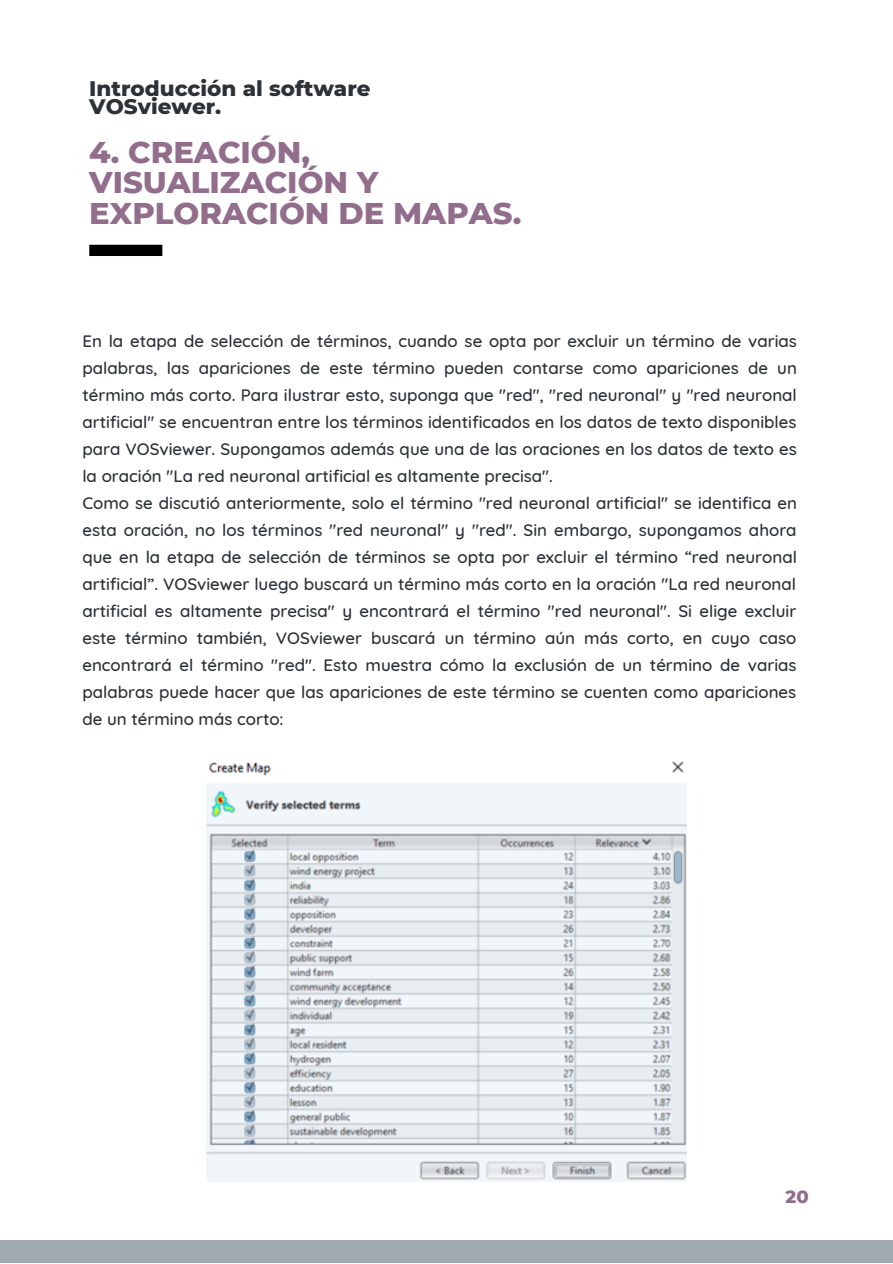
<style>
.page{position:relative;width:893px;height:1264px;background:#fff}
.page>*{position:absolute;margin:0;border:0;box-sizing:border-box;transform-origin:0 0}
.t1{font:800 30.6px/30.3px "Montserrat";color:#926d8c}
.t2{font:800 21.45px/18px "Montserrat";color:#2d3138}
.t3{font:800 18px "Montserrat";color:#926d8c}
.t4{font:500 16.8px/27px "Quicksand";color:#2d3138}
</style>
<div class="page">
<div style="left:0;top:1240px;width:892px;height:22px;background:#a0aab1"></div>
<div style="left:89px;top:245px;width:73px;height:11px;background:#000"></div>
<img style="left:207px;top:761px;width:479px;height:420px">
<p class="t2" style="left:89px;top:79px;width:283px">Introducción al software<br>VOSviewer.</p>
<h1 class="t1" style="left:89px;top:137px;width:433px">4. CREACIÓN,<br>VISUALIZACIÓN Y<br>EXPLORACIÓN DE MAPAS.</h1>
<p class="t4" style="left:82px;top:327px;width:716px">En la etapa de selección de términos, cuando se opta por excluir un término de varias palabras, las apariciones de este término pueden contarse como apariciones de un término más corto. Para ilustrar esto, suponga que "red", "red neuronal" y "red neuronal artificial" se encuentran entre los términos identificados en los datos de texto disponibles para VOSviewer. Supongamos además que una de las oraciones en los datos de texto es la oración "La red neuronal artificial es altamente precisa".<br>Como se discutió anteriormente, solo el término "red neuronal artificial" se identifica en esta oración, no los términos "red neuronal" y "red". Sin embargo, supongamos ahora que en la etapa de selección de términos se opta por excluir el término “red neuronal artificial”. VOSviewer luego buscará un término más corto en la oración "La red neuronal artificial es altamente precisa" y encontrará el término "red neuronal". Si elige excluir este término también, VOSviewer buscará un término aún más corto, en cuyo caso encontrará el término "red". Esto muestra cómo la exclusión de un término de varias palabras puede hacer que las apariciones de este término se cuenten como apariciones de un término más corto:</p>
<p class="t3" style="left:785px;top:1185px;width:25px">20</p>
</div>
